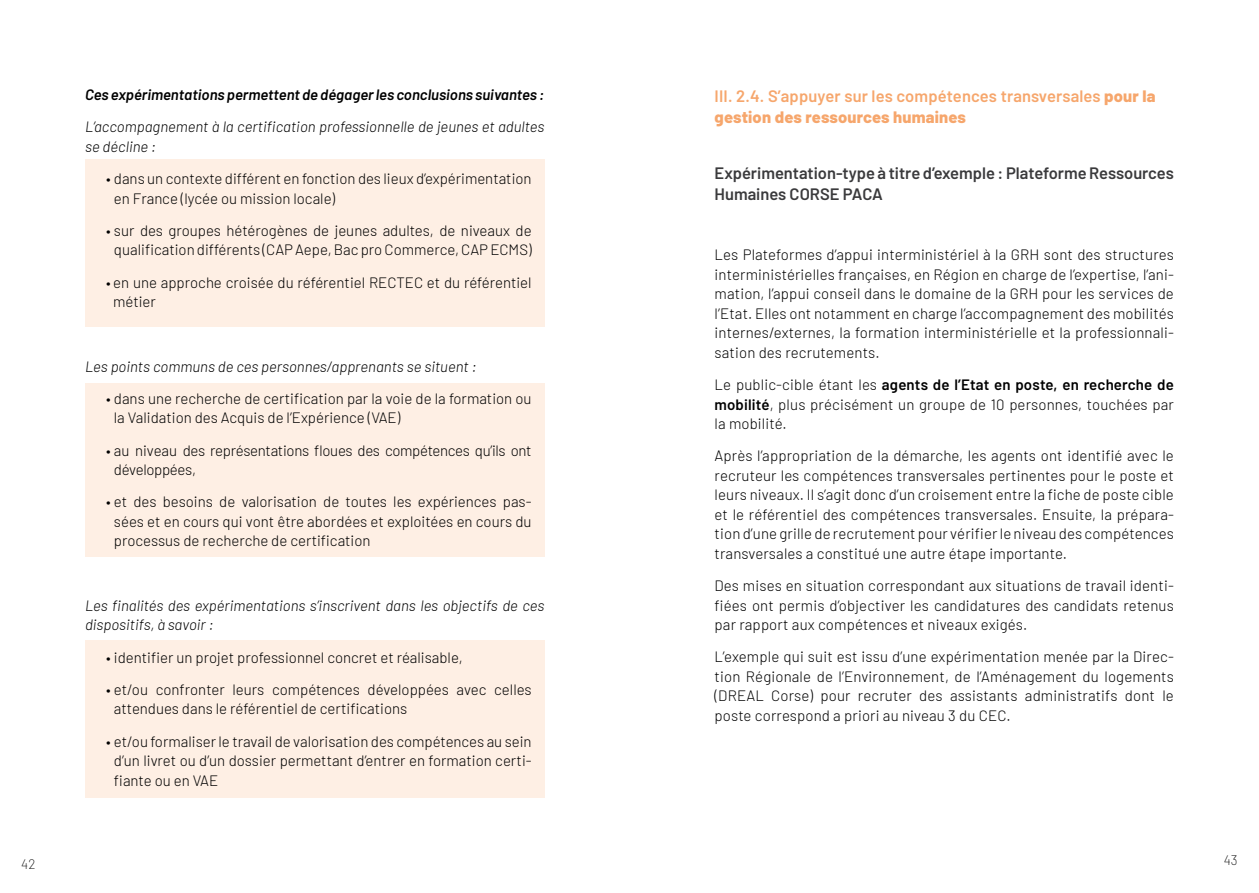
<style>
.page{position:relative;width:1259px;height:893px;background:#fff}
.page>*{position:absolute;margin:0;border:0;box-sizing:border-box;transform-origin:0 0}
.t1{font:600 16.5px/21px "Barlow";letter-spacing:.01em;color:#f6a66c}
.t2{font:600 16.5px/21.6px "Barlow";color:#3a3a3c}
.t3{font:300 15px/19.5px "Barlow";color:#000;text-align:justify}
.t4{font:italic 300 15px/19.5px "Barlow";color:#000}
.t5{font:300 15px/19.5px "Barlow";letter-spacing:-.02em;color:#000}
.t6{font:italic 600 15px "Barlow";color:#000}
.t7{font:200 13.5px "Barlow";color:#000}
.s1{font-weight:800}
.s2{font-weight:600}
</style>
<div class="page">
<div style="left:85px;top:159px;width:459px;height:168px;background:#feefe4"></div>
<div style="left:85px;top:384px;width:459px;height:173px;background:#feefe4"></div>
<div style="left:85px;top:640px;width:459px;height:157px;background:#feefe4"></div>
<p class="t6" style="left:85px;top:84px;width:461px">Ces expérimentations permettent de dégager les conclusions suivantes :</p>
<p class="t4" style="left:85px;top:116px;width:461px">L’accompagnement à la certification professionnelle de jeunes et adultes se décline :</p>
<p class="t3" style="left:114px;top:168px;width:419px;text-indent:-8px">• dans un contexte différent en fonction des lieux d’expérimentation en France (lycée ou mission locale)</p>
<p class="t3" style="left:106px;top:220px;width:427px;text-align:center">• sur des groupes hétérogènes de jeunes adultes, de niveaux de qualification différents (CAP Aepe, Bac pro Commerce, CAP ECMS)</p>
<p class="t3" style="left:113px;top:271px;width:420px;text-indent:-7px">• en une approche croisée du référentiel RECTEC et du référentiel métier</p>
<p class="t4" style="left:85px;top:355px;width:393px">Les points communs de ces personnes/apprenants se situent :</p>
<p class="t3" style="left:114px;top:388px;width:419px;text-indent:-8px">• dans une recherche de certification par la voie de la formation ou la Validation des Acquis de l’Expérience (VAE)</p>
<p class="t5" style="left:114px;top:439px;width:419px;text-indent:-8px">• au niveau des représentations floues des compétences qu’ils ont développées,</p>
<p class="t3" style="left:114px;top:491px;width:419px;text-indent:-8px">• et des besoins de valorisation de toutes les expériences pas&shy;sées et en cours qui vont être abordées et exploitées en cours du processus de recherche de certification</p>
<p class="t4" style="left:85px;top:595px;width:461px">Les finalités des expérimentations s’inscrivent dans les objectifs de ces dispositifs, à savoir :</p>
<p class="t3" style="left:106px;top:646px;width:358px">• identifier un projet professionnel concret et réalisable,</p>
<p class="t3" style="left:114px;top:679px;width:419px;text-indent:-8px">• et/ou confronter leurs compétences développées avec celles attendues dans le référentiel de certifications</p>
<p class="t3" style="left:114px;top:730px;width:419px;text-indent:-8px">• et/ou formaliser le travail de valorisation des compétences au sein d’un livret ou d’un dossier permettant d’entrer en formation certi&shy;fiante ou en VAE</p>
<p class="t1" style="left:714px;top:84px;width:443px">III. 2.4. S’appuyer sur les compétences transversales <span class="s1">pour la gestion des ressources humaines</span></p>
<p class="t2" style="left:714px;top:160px;width:461px">Expérimentation-type à titre d’exemple : Plateforme Ressources<br>Humaines CORSE PACA</p>
<p class="t3" style="left:714px;top:244px;width:461px">Les Plateformes d’appui interministériel à la GRH sont des structures interministérielles françaises, en Région en charge de l’expertise, l’ani&shy;mation, l’appui conseil dans le domaine de la GRH pour les services de l’Etat. Elles ont notamment en charge l’accompagnement des mobilités internes/externes, la formation interministérielle et la professionnali&shy;sation des recrutements.</p>
<p class="t3" style="left:714px;top:374px;width:461px">Le public-cible étant les <span class="s2">agents de l’Etat en poste, en recherche de mobilité</span>, plus précisément un groupe de 10 personnes, touchées par la mobilité.</p>
<p class="t3" style="left:714px;top:445px;width:461px">Après l’appropriation de la démarche, les agents ont identifié avec le recruteur les compétences transversales pertinentes pour le poste et leurs niveaux. Il s’agit donc d’un croisement entre la fiche de poste cible et le référentiel des compétences transversales. Ensuite, la prépara&shy;tion d’une grille de recrutement pour vérifier le niveau des compétences transversales a constitué une autre étape importante.</p>
<p class="t3" style="left:714px;top:575px;width:461px">Des mises en situation correspondant aux situations de travail identi&shy;fiées ont permis d’objectiver les candidatures des candidats retenus par rapport aux compétences et niveaux exigés.</p>
<p class="t3" style="left:714px;top:646px;width:461px">L’exemple qui suit est issu d’une expérimentation menée par la Direc&shy;tion Régionale de l’Environnement, de l’Aménagement du logements (DREAL Corse) pour recruter des assistants administratifs dont le poste correspond a priori au niveau 3 du CEC.</p>
<p class="t7" style="left:21px;top:854px;width:16px">42</p>
<p class="t7" style="left:1223px;top:850px;width:15px">43</p>
</div>
